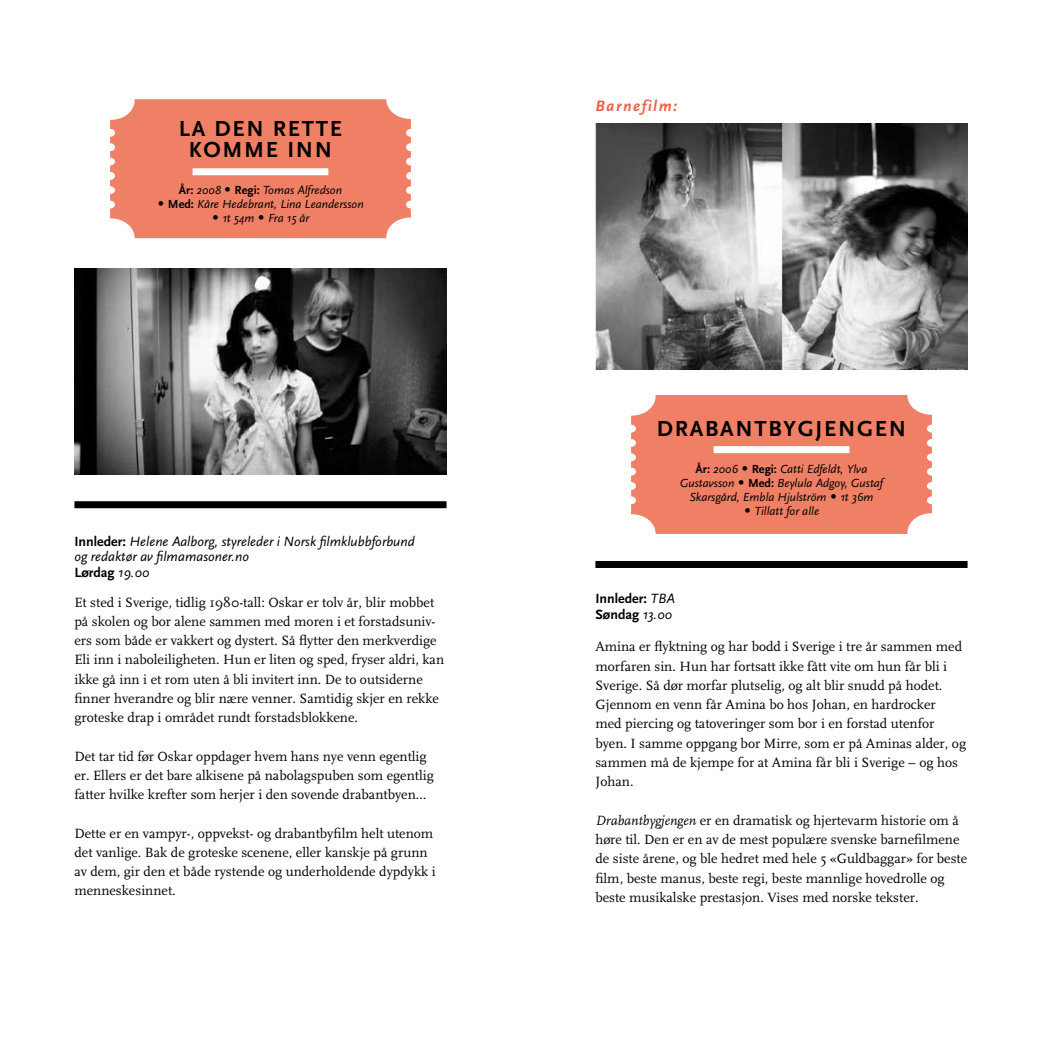
<style>
.page{position:relative;width:1042px;height:1042px;background:#fff}
.page>*{position:absolute;margin:0;border:0;box-sizing:border-box;transform-origin:0 0}
.t1{font:700 22.75px/21px "Scala Sans";letter-spacing:.075em;color:#000;text-align:center}
.t2{font:italic 700 15.75px "Scala Sans";letter-spacing:.1em;color:#ec6149}
.t3{font:14px/19.2px "FF Scala";color:#000}
.t4{font:italic 14px/15.8px "Scala Sans";color:#000}
.t5{font:700 14px/15.8px "Scala Sans";color:#000}
.t6{font:italic 12.25px/14px "Scala Sans";color:#000;text-align:center}
.s1{font-weight:700;font-style:normal}
.s2{font-family:"Futura";font-weight:300;font-style:normal}
.s3{font-weight:400;font-style:italic}
.s4{font-style:italic}
</style>
<div class="page">
<img style="left:595px;top:124px;width:372px;height:245px">
<div style="left:631px;top:395px;width:301px;height:139px;background:#ef8065"></div>
<div style="left:713px;top:446px;width:136px;height:7px;background:#fff"></div>
<div style="left:595px;top:561px;width:372px;height:7px;background:#000"></div>
<div style="left:110px;top:99px;width:301px;height:139px;background:#ef8065"></div>
<div style="left:193px;top:168px;width:135px;height:7px;background:#fff"></div>
<div style="left:74px;top:501px;width:372px;height:7px;background:#000"></div>
<img style="left:74px;top:269px;width:372px;height:206px">
<h1 class="t1" style="left:179px;top:119px;width:164px">LA DEN RETTE<br>KOMME INN</h1>
<p class="t6" style="left:179px;top:183px;width:165px"><span class="s1">År:</span> 2008 <span class="s2">•</span> <span class="s1">Regi:</span> Tomas Alfredson</p>
<p class="t6" style="left:157px;top:197px;width:208px"><span class="s2">•</span> <span class="s1">Med:</span> Kåre Hedebrant, Lina Leandersson</p>
<p class="t6" style="left:212px;top:211px;width:99px"><span class="s2">•</span> 1t 54m <span class="s2">•</span> Fra 15 år</p>
<p class="t4" style="left:74px;top:533px;width:342px"><span class="s1">Innleder:</span> Helene Aalborg, styreleder i Norsk filmklubbforbund og redaktør av filmamasoner.no<br><span class="s1">Lørdag</span> 19.00</p>
<p class="t3" style="left:74px;top:592px;width:371px">Et sted i Sverige, tidlig 1980-tall: Oskar er tolv år, blir mobbet på skolen og bor alene sammen med moren i et forstadsuniv&shy;ers som både er vakkert og dystert. Så flytter den merkverdige Eli inn i naboleiligheten. Hun er liten og sped, fryser aldri, kan ikke gå inn i et rom uten å bli invitert inn. De to outsiderne finner hverandre og blir nære venner. Samtidig skjer en rekke groteske drap i området rundt forstadsblokkene.</p>
<p class="t3" style="left:74px;top:746px;width:361px">Det tar tid før Oskar oppdager hvem hans nye venn egentlig er. Ellers er det bare alkisene på nabolagspuben som egentlig fatter hvilke krefter som herjer i den sovende drabantbyen…</p>
<p class="t3" style="left:74px;top:823px;width:363px">Dette er en vampyr-, oppvekst- og drabantbyfilm helt utenom det vanlige. Bak de groteske scenene, eller kanskje på grunn av dem, gir den et både rystende og underholdende dypdykk i menneskesinnet.</p>
<p class="t2" style="left:595px;top:97px;width:83px">Barnefilm:</p>
<h1 class="t1" style="left:657px;top:419px;width:251px">DRABANTBYGJENGEN</h1>
<p class="t6" style="left:680px;top:462px;width:205px"><span class="s1">År:</span> 2006 <span class="s2">•</span> <span class="s1">Regi:</span> Catti Edfeldt, Ylva<br>Gustavsson <span class="s2">•</span> <span class="s1">Med:</span> Beylula Adgoy, Gustaf<br>Skarsgård, Embla Hjulström <span class="s2">•</span> 1t 36m</p>
<p class="t6" style="left:744px;top:504px;width:77px"><span class="s2">•</span> Tillatt for alle</p>
<p class="t5" style="left:595px;top:591px;width:81px">Innleder: <span class="s3">TBA<br></span>Søndag <span class="s3">13.00</span></p>
<p class="t3" style="left:595px;top:637px;width:372px">Amina er flyktning og har bodd i Sverige i tre år sammen med morfaren sin. Hun har fortsatt ikke fått vite om hun får bli i Sverige. Så dør morfar plutselig, og alt blir snudd på hodet.<br>Gjennom en venn får Amina bo hos Johan, en hardrocker<br>med piercing og tatoveringer som bor i en forstad utenfor byen. I samme oppgang bor Mirre, som er på Aminas alder, og sammen må de kjempe for at Amina får bli i Sverige – og hos Johan.</p>
<p class="t3" style="left:595px;top:811px;width:373px"><span class="s4">Drabantbygjengen</span> er en dramatisk og hjertevarm historie om å høre til. Den er en av de mest populære svenske barnefilmene de siste årene, og ble hedret med hele 5 «Guldbaggar» for beste film, beste manus, beste regi, beste mannlige hovedrolle og beste musikalske prestasjon. Vises med norske tekster.</p>
</div>
